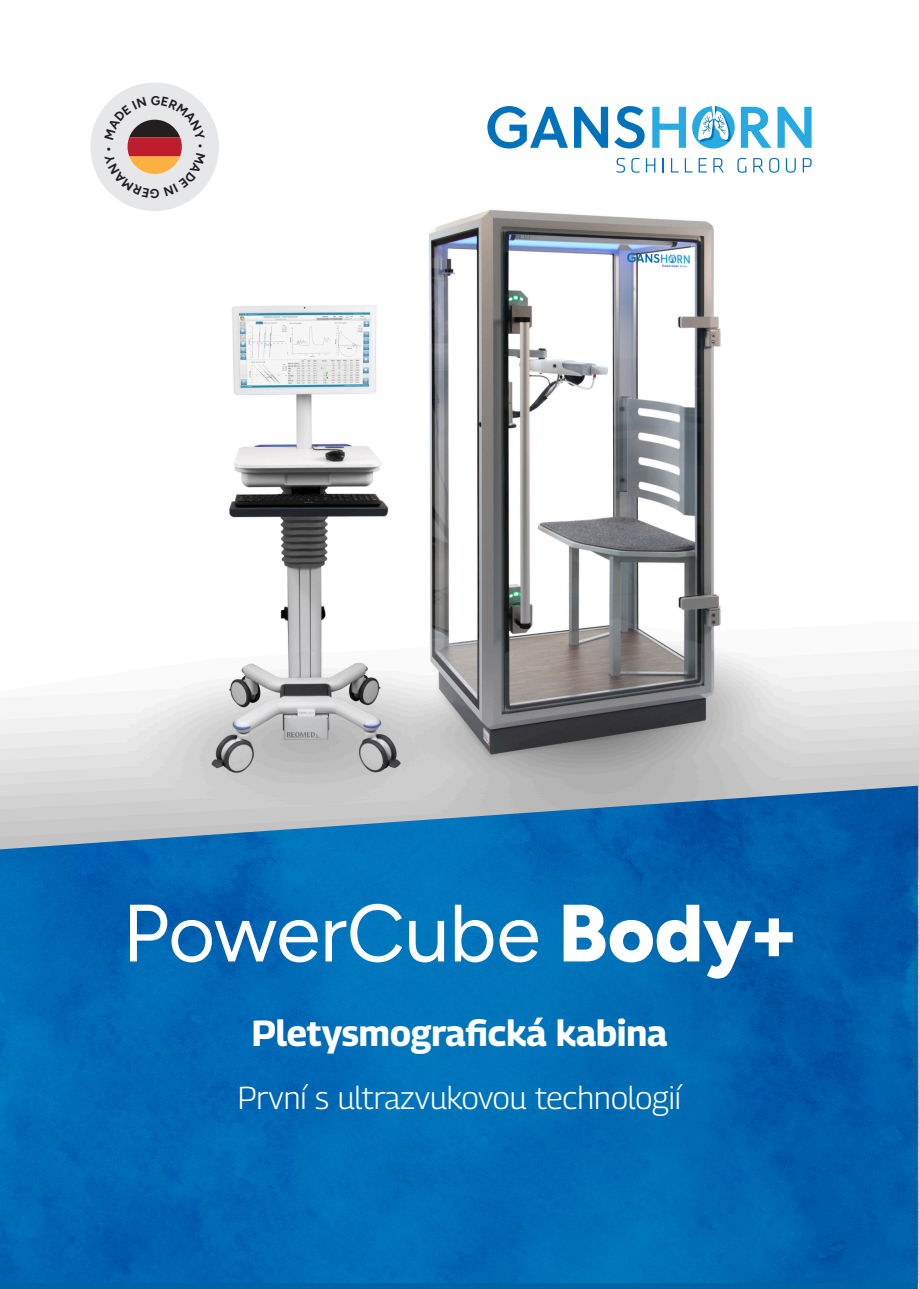
<style>
.page{position:relative;width:919px;height:1289px;background:#fff}
.page>*{position:absolute;margin:0;border:0;box-sizing:border-box;transform-origin:0 0}
.t1{font:81px "Figtree";letter-spacing:-.005em;color:#fff}
.t2{font:700 36px "Georama";color:#fff}
.t3{font:300 31.5px "Georama";color:#fff}
.t4{font:700 12.75px "Figtree";color:#231f20}
.s1{font-weight:800}
</style>
<div class="page">
<img style="left:0;top:206px;width:918px;height:579px">
<img style="left:0;top:785px;width:918px;height:498px">
<div style="left:90px;top:83px;width:129px;height:128px;background:#e6e7e9;border-radius:50%"></div>
<div style="left:692px;top:106px;width:42px;height:42px;background:#26aae1;border-radius:50%"></div>
<svg style="left:487px;top:106px;width:81px;height:42px"></svg>
<svg style="left:574px;top:107px;width:34px;height:41px"></svg>
<svg style="left:614px;top:106px;width:30px;height:42px"></svg>
<svg style="left:652px;top:107px;width:34px;height:41px"></svg>
<svg style="left:740px;top:107px;width:31px;height:41px"></svg>
<svg style="left:777px;top:107px;width:34px;height:41px"></svg>
<svg style="left:697px;top:106px;width:34px;height:38px"></svg>
<svg style="left:616px;top:158px;width:9px;height:15px"></svg>
<svg style="left:631px;top:158px;width:8px;height:15px"></svg>
<svg style="left:645px;top:158px;width:10px;height:14px"></svg>
<svg style="left:662px;top:158px;width:1px;height:14px"></svg>
<svg style="left:671px;top:158px;width:7px;height:14px"></svg>
<svg style="left:684px;top:158px;width:8px;height:14px"></svg>
<svg style="left:698px;top:158px;width:8px;height:14px"></svg>
<svg style="left:713px;top:158px;width:10px;height:14px"></svg>
<svg style="left:737px;top:158px;width:9px;height:15px"></svg>
<svg style="left:753px;top:158px;width:10px;height:14px"></svg>
<svg style="left:769px;top:158px;width:10px;height:15px"></svg>
<svg style="left:785px;top:158px;width:10px;height:15px"></svg>
<svg style="left:802px;top:158px;width:9px;height:14px"></svg>
<svg style="left:105px;top:95px;width:100px;height:102px"></svg>
<p class="t4" style="left:160px;top:199px;width:11px;rotate:180deg">G</p>
<h1 class="t1" style="left:122px;top:896px;width:675px">PowerCube <span class="s1">Body+</span></h1>
<p class="t2" style="left:252px;top:1011px;width:417px">Pletysmografická kabina</p>
<p class="t3" style="left:238px;top:1078px;width:444px">První s ultrazvukovou technologií</p>
</div>
